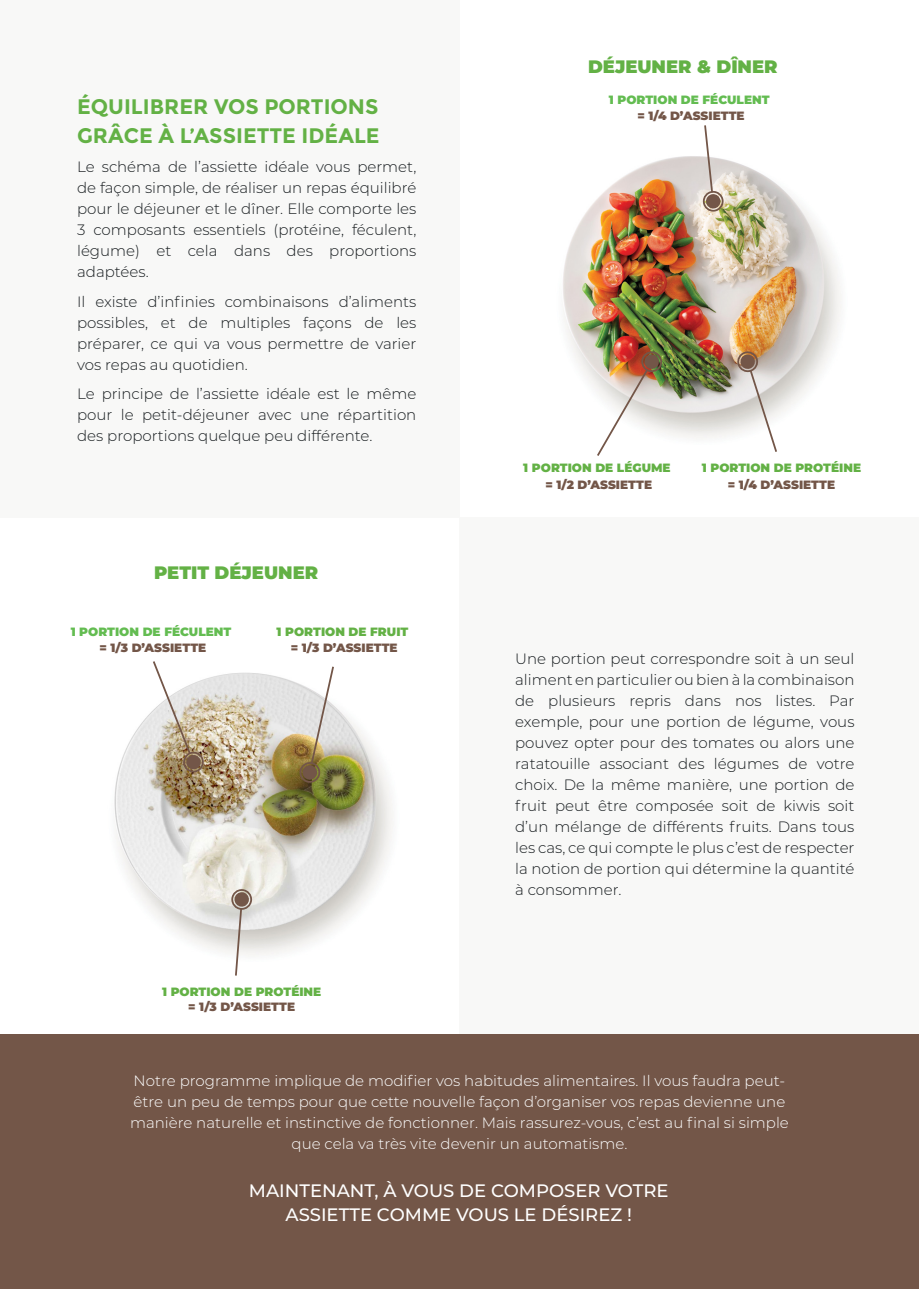
<style>
.page{position:relative;width:919px;height:1289px;background:#fff}
.page>*{position:absolute;margin:0;border:0;box-sizing:border-box;transform-origin:0 0}
.SUBTITLE{font:700 21px "Montserrat";color:#63b145}
.t1{font:500 18px "Montserrat";color:#fff}
.SUBTITLE-2{font:900 18px "Montserrat";color:#63b145}
.t2{font:300 15px/21px "Montserrat";color:#161b1e;text-align:justify}
.t3{font:300 15px/21px "Montserrat";color:#fff;text-align:center}
.SUBTITLE-3{font:900 12px "Montserrat";color:#735648}
.SUBTITLE-4{font:900 12px "Montserrat";color:#63b145}
.SUBTITLE-5{font:900 12px "Montserrat";color:#63bc51}
</style>
<div class="page">
<img style="left:114px;top:672px;width:279px;height:284px">
<div style="left:0;top:0;width:459px;height:517px;background:#f8f8f7"></div>
<div style="left:459px;top:517px;width:459px;height:517px;background:#f8f8f7"></div>
<div style="left:0;top:1034px;width:918px;height:254px;background:#735648"></div>
<div style="left:234px;top:891px;width:15px;height:15px;background:#735648;border-radius:50%"></div>
<svg style="left:234px;top:906px;width:9px;height:70px"></svg>
<div style="left:231px;top:888px;width:21px;height:22px;border:2px solid #735648;border-radius:50%"></div>
<svg style="left:151px;top:661px;width:53px;height:112px"></svg>
<img style="left:563px;top:156px;width:278px;height:283px">
<svg style="left:702px;top:125px;width:21px;height:88px"></svg>
<svg style="left:737px;top:350px;width:41px;height:102px"></svg>
<img style="left:595px;top:351px;width:70px;height:105px">
<img style="left:297px;top:666px;width:38px;height:117px">
<p class="SUBTITLE" style="left:77px;top:94px;width:303px">ÉQUILIBRER VOS PORTIONS</p>
<p class="SUBTITLE" style="left:77px;top:123px;width:304px">GRÂCE À L’ASSIETTE IDÉALE</p>
<p class="t2" style="left:77px;top:156px;width:341px">Le schéma de l’assiette idéale vous permet, de façon simple, de réaliser un repas équilibré pour le déjeuner et le dîner. Elle comporte les 3 composants essentiels (protéine, féculent, légume) et cela dans des proportions adaptées.</p>
<p class="t2" style="left:77px;top:290px;width:341px">Il existe d’infinies combinaisons d’aliments possibles, et de multiples façons de les préparer, ce qui va vous permettre de varier vos repas au quotidien.</p>
<p class="t2" style="left:77px;top:383px;width:341px">Le principe de l’assiette idéale est le même pour le petit-déjeuner avec une répartition des proportions quelque peu différente.</p>
<p class="SUBTITLE-2" style="left:154px;top:559px;width:166px">PETIT DÉJEUNER</p>
<p class="SUBTITLE-5" style="left:71px;top:622px;width:162px">1 PORTION DE FÉCULENT</p>
<p class="SUBTITLE-3" style="left:99px;top:638px;width:108px">= 1/3 D’ASSIETTE</p>
<p class="SUBTITLE-4" style="left:276px;top:622px;width:133px">1 PORTION DE FRUIT</p>
<p class="SUBTITLE-3" style="left:291px;top:638px;width:108px">= 1/3 D’ASSIETTE</p>
<p class="SUBTITLE-4" style="left:162px;top:982px;width:161px">1 PORTION DE PROTÉINE</p>
<p class="SUBTITLE-3" style="left:188px;top:998px;width:108px">= 1/3 D’ASSIETTE</p>
<p class="SUBTITLE-2" style="left:588px;top:53px;width:191px">DÉJEUNER &amp; DÎNER</p>
<p class="SUBTITLE-5" style="left:609px;top:90px;width:162px">1 PORTION DE FÉCULENT</p>
<p class="SUBTITLE-3" style="left:637px;top:107px;width:109px">= 1/4 D’ASSIETTE</p>
<p class="SUBTITLE-4" style="left:523px;top:459px;width:149px">1 PORTION DE LÉGUME</p>
<p class="SUBTITLE-3" style="left:545px;top:475px;width:108px">= 1/2 D’ASSIETTE</p>
<p class="SUBTITLE-4" style="left:701px;top:459px;width:161px">1 PORTION DE PROTÉINE</p>
<p class="SUBTITLE-3" style="left:727px;top:475px;width:109px">= 1/4 D’ASSIETTE</p>
<p class="t2" style="left:515px;top:648px;width:341px">Une portion peut correspondre soit à un seul aliment en particulier ou bien à la combinaison de plusieurs repris dans nos listes. Par exemple, pour une portion de légume, vous pouvez opter pour des tomates ou alors une ratatouille associant des légumes de votre choix. De la même manière, une portion de fruit peut être composée soit de kiwis soit d’un mélange de différents fruits. Dans tous les cas, ce qui compte le plus c’est de respecter la notion de portion qui détermine la quantité à consommer.</p>
<p class="t3" style="left:130px;top:1069px;width:660px">Notre programme implique de modifier vos habitudes alimentaires. Il vous faudra peut&shy;être un peu de temps pour que cette nouvelle façon d’organiser vos repas devienne une manière naturelle et instinctive de fonctionner. Mais rassurez-vous, c’est au final si simple que cela va très vite devenir un automatisme.</p>
<p class="t1" style="left:249px;top:1178px;width:421px">MAINTENANT, À VOUS DE COMPOSER VOTRE</p>
<p class="t1" style="left:285px;top:1201px;width:348px">ASSIETTE COMME VOUS LE DÉSIREZ !</p>
</div>
